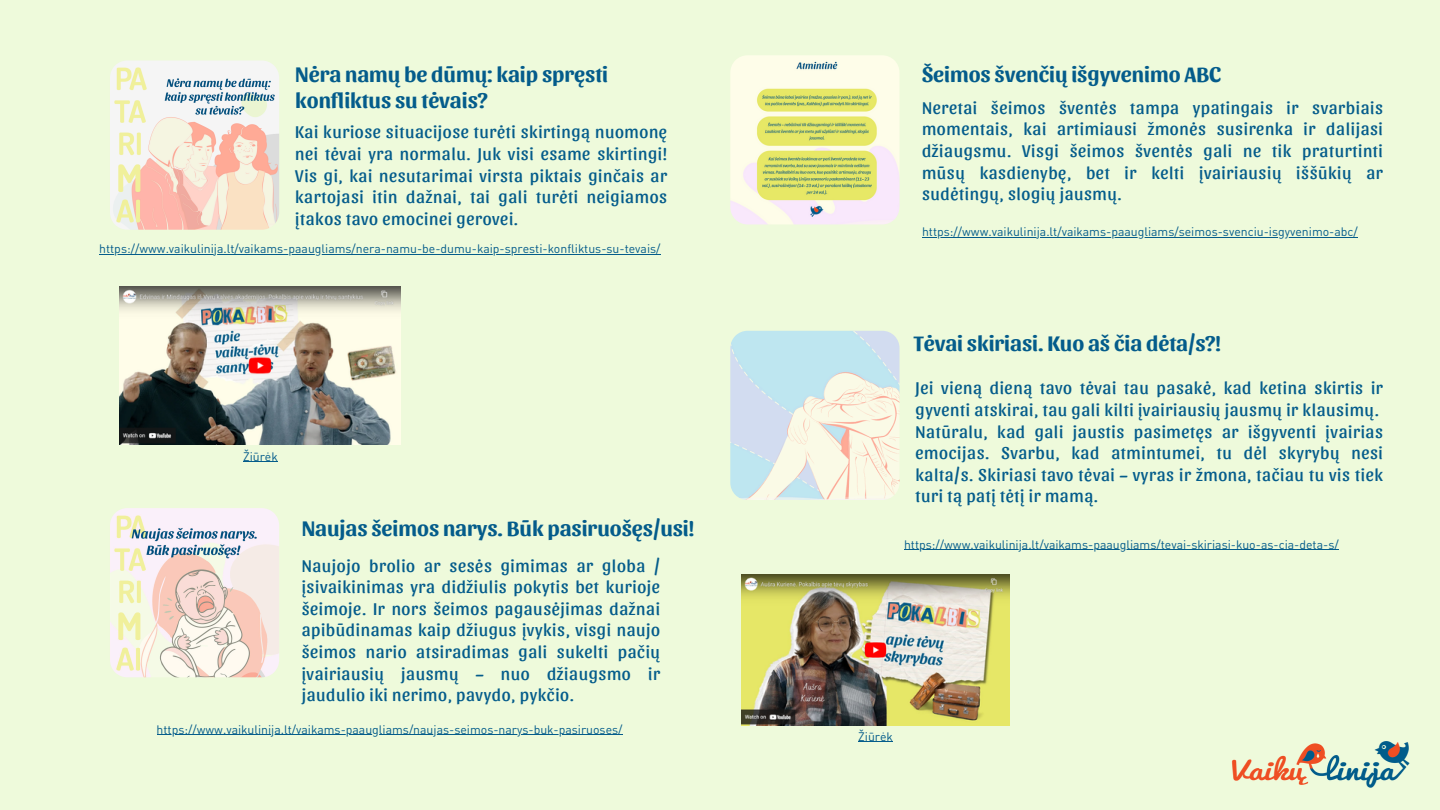
<style>
.page{position:relative;width:1440px;height:810px;background:#eefadb}
.page>*{position:absolute;margin:0;border:0;box-sizing:border-box;transform-origin:0 0}
.t1{font:700 21.9px/26.2px "Sansita";color:#045c8b}
.t2{font:17.7px/21.6px "Sansita";letter-spacing:.035em;color:#045c8b;text-align:justify}
.t3{font:12.2px "DIN Round Pro";color:#045c8b}
</style>
<div class="page">
<img style="left:110px;top:61px;width:169px;height:169px">
<img style="left:110px;top:508px;width:169px;height:169px">
<img style="left:730px;top:55px;width:170px;height:169px">
<img style="left:1232px;top:741px;width:178px;height:47px">
<img style="left:120px;top:287px;width:281px;height:158px">
<hr style="left:99px;top:254px;width:562px;height:1px;background:#045c8b">
<hr style="left:157px;top:734px;width:466px;height:1px;background:#045c8b">
<hr style="left:922px;top:237px;width:436px;height:1px;background:#045c8b">
<img style="left:730px;top:331px;width:170px;height:169px">
<hr style="left:904px;top:550px;width:435px;height:1px;background:#045c8b">
<img style="left:741px;top:575px;width:269px;height:151px">
<hr style="left:858px;top:741px;width:35px;height:1px;background:#045c8b">
<hr style="left:243px;top:461px;width:35px;height:1px;background:#045c8b">
<p class="t1" style="left:295px;top:60px;width:314px">Nėra namų be dūmų: kaip spręsti konfliktus su tėvais?</p>
<h1 class="t2" style="left:295px;top:120px;width:373px">Kai kuriose situacijose turėti skirtingą nuomonę nei tėvai yra normalu. Juk visi esame skirtingi!<br>Vis gi, kai nesutarimai virsta piktais ginčais ar kartojasi itin dažnai, tai gali turėti neigiamos įtakos tavo emocinei gerovei.</h1>
<h2 class="t3" style="left:99px;top:240px;width:563px">https://www.vaikulinija.lt/vaikams-paaugliams/nera-namu-be-dumu-kaip-spresti-konfliktus-su-tevais/</h2>
<p class="t3" style="left:243px;top:448px;width:36px">Žiūrėk</p>
<p class="t1" style="left:302px;top:514px;width:394px">Naujas šeimos narys. Būk pasiruošęs/usi!</p>
<p class="t2" style="left:302px;top:553px;width:360px">Naujojo brolio ar sesės gimimas ar globa / įsivaikinimas yra didžiulis pokytis bet kurioje šeimoje. Ir nors šeimos pagausėjimas dažnai apibūdinamas kaip džiugus įvykis, visgi naujo šeimos nario atsiradimas gali sukelti pačių įvairiausių jausmų – nuo džiaugsmo ir jaudulio iki nerimo, pavydo, pykčio.</p>
<p class="t3" style="left:157px;top:721px;width:467px">https://www.vaikulinija.lt/vaikams-paaugliams/naujas-seimos-narys-buk-pasiruoses/</p>
<h1 class="t1" style="left:922px;top:59px;width:301px">Šeimos švenčių išgyvenimo ABC</h1>
<h2 class="t2" style="left:922px;top:95px;width:462px">Neretai šeimos šventės tampa ypatingais ir svarbiais momentais, kai artimiausi žmonės susirenka ir dalijasi džiaugsmu. Visgi šeimos šventės gali ne tik praturtinti mūsų kasdienybę, bet ir kelti įvairiausių iššūkių ar sudėtingų, slogių jausmų.</h2>
<p class="t3" style="left:922px;top:223px;width:437px">https://www.vaikulinija.lt/vaikams-paaugliams/seimos-svenciu-isgyvenimo-abc/</p>
<h1 class="t1" style="left:914px;top:328px;width:309px">Tėvai skiriasi. Kuo aš čia dėta/s?!</h1>
<h2 class="t2" style="left:916px;top:376px;width:469px;text-align:left">Jei vieną dieną tavo tėvai tau pasakė, kad ketina skirtis ir gyventi atskirai, tau gali kilti įvairiausių jausmų ir klausimų.<br>Natūralu, kad gali jaustis pasimetęs ar išgyventi įvairias emocijas. Svarbu, kad atmintumei, tu dėl skyrybų nesi kalta/s. Skiriasi tavo tėvai – vyras ir žmona, tačiau tu vis tiek turi tą patį tėtį ir mamą.</h2>
<p class="t3" style="left:904px;top:536px;width:436px">https://www.vaikulinija.lt/vaikams-paaugliams/tevai-skiriasi-kuo-as-cia-deta-s/</p>
<p class="t3" style="left:858px;top:728px;width:36px">Žiūrėk</p>
</div>
